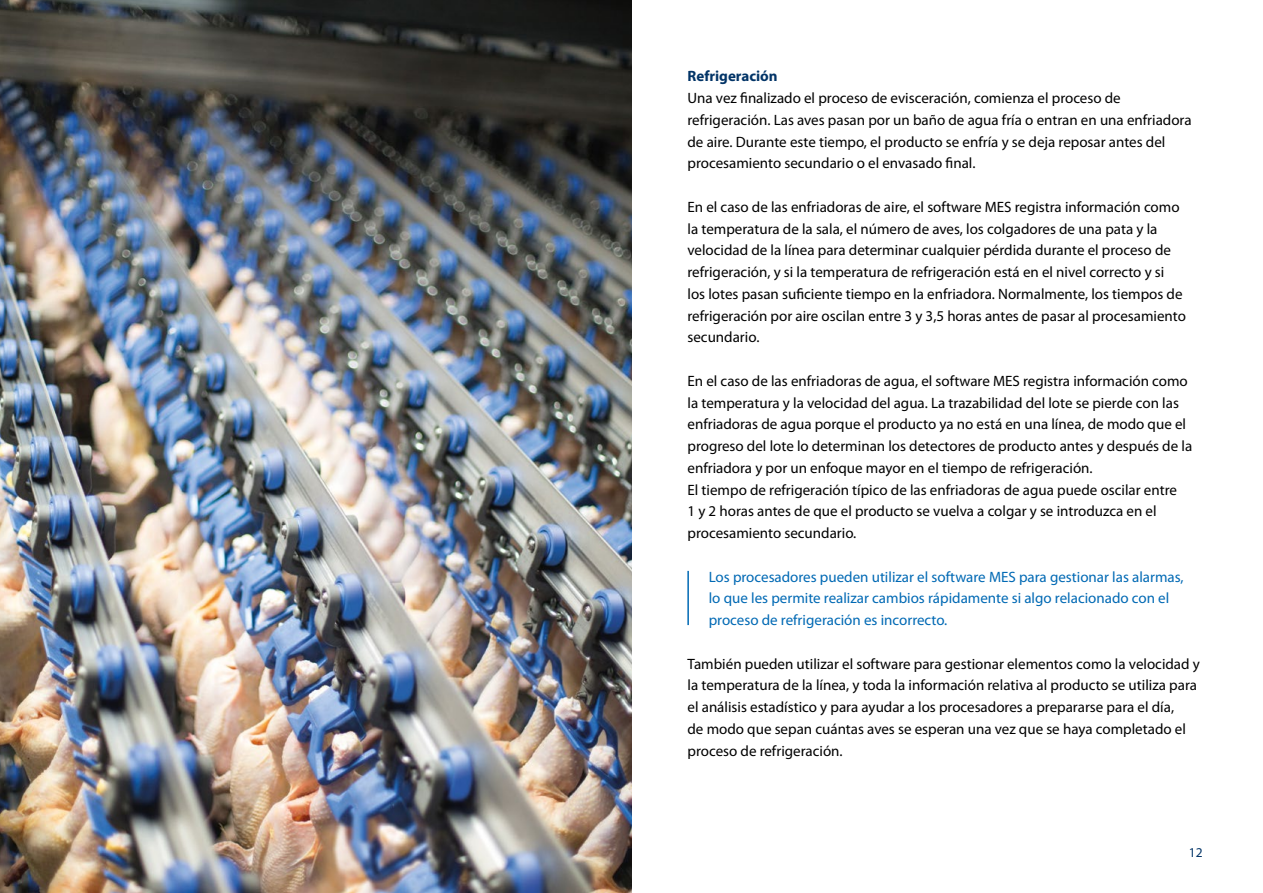
<style>
.page{position:relative;width:1263px;height:893px;background:#fff}
.page>*{position:absolute;margin:0;border:0;box-sizing:border-box;transform-origin:0 0}
.t1{font:15px/21.8px "Myriad Pro";color:#000}
.t2{font:15px/21.8px "Myriad Pro";color:#0069b4}
.t3{font:700 15px "Myriad Pro";color:#023467}
.t4{font:13.5px "Myriad Pro";color:#023467}
</style>
<div class="page">
<img style="left:0;top:0;width:631px;height:893px">
<hr style="left:687px;top:571px;width:2px;height:54px;background:#0069b4">
<p class="t3" style="left:687px;top:66px;width:92px">Refrigeración</p>
<p class="t1" style="left:687px;top:87px;width:506px">Una vez finalizado el proceso de evisceración, comienza el proceso de refrigeración. Las aves pasan por un baño de agua fría o entran en una enfriadora de aire. Durante este tiempo, el producto se enfría y se deja reposar antes del procesamiento secundario o el envasado final.</p>
<p class="t1" style="left:687px;top:196px;width:500px">En el caso de las enfriadoras de aire, el software MES registra información como la temperatura de la sala, el número de aves, los colgadores de una pata y la velocidad de la línea para determinar cualquier pérdida durante el proceso de refrigeración, y si la temperatura de refrigeración está en el nivel correcto y si<br>los lotes pasan suficiente tiempo en la enfriadora. Normalmente, los tiempos de refrigeración por aire oscilan entre 3 y 3,5 horas antes de pasar al procesamiento secundario.</p>
<p class="t1" style="left:687px;top:370px;width:506px">En el caso de las enfriadoras de agua, el software MES registra información como la temperatura y la velocidad del agua. La trazabilidad del lote se pierde con las enfriadoras de agua porque el producto ya no está en una línea, de modo que el progreso del lote lo determinan los detectores de producto antes y después de la enfriadora y por un enfoque mayor en el tiempo de refrigeración.<br>El tiempo de refrigeración típico de las enfriadoras de agua puede oscilar entre<br>1 y 2 horas antes de que el producto se vuelva a colgar y se introduzca en el procesamiento secundario.</p>
<p class="t2" style="left:709px;top:565px;width:476px">Los procesadores pueden utilizar el software MES para gestionar las alarmas, lo que les permite realizar cambios rápidamente si algo relacionado con el proceso de refrigeración es incorrecto.</p>
<p class="t1" style="left:687px;top:652px;width:514px">También pueden utilizar el software para gestionar elementos como la velocidad y la temperatura de la línea, y toda la información relativa al producto se utiliza para el análisis estadístico y para ayudar a los procesadores a prepararse para el día,<br>de modo que sepan cuántas aves se esperan una vez que se haya completado el proceso de refrigeración.</p>
<p class="t4" style="left:1189px;top:844px;width:15px">12</p>
</div>
